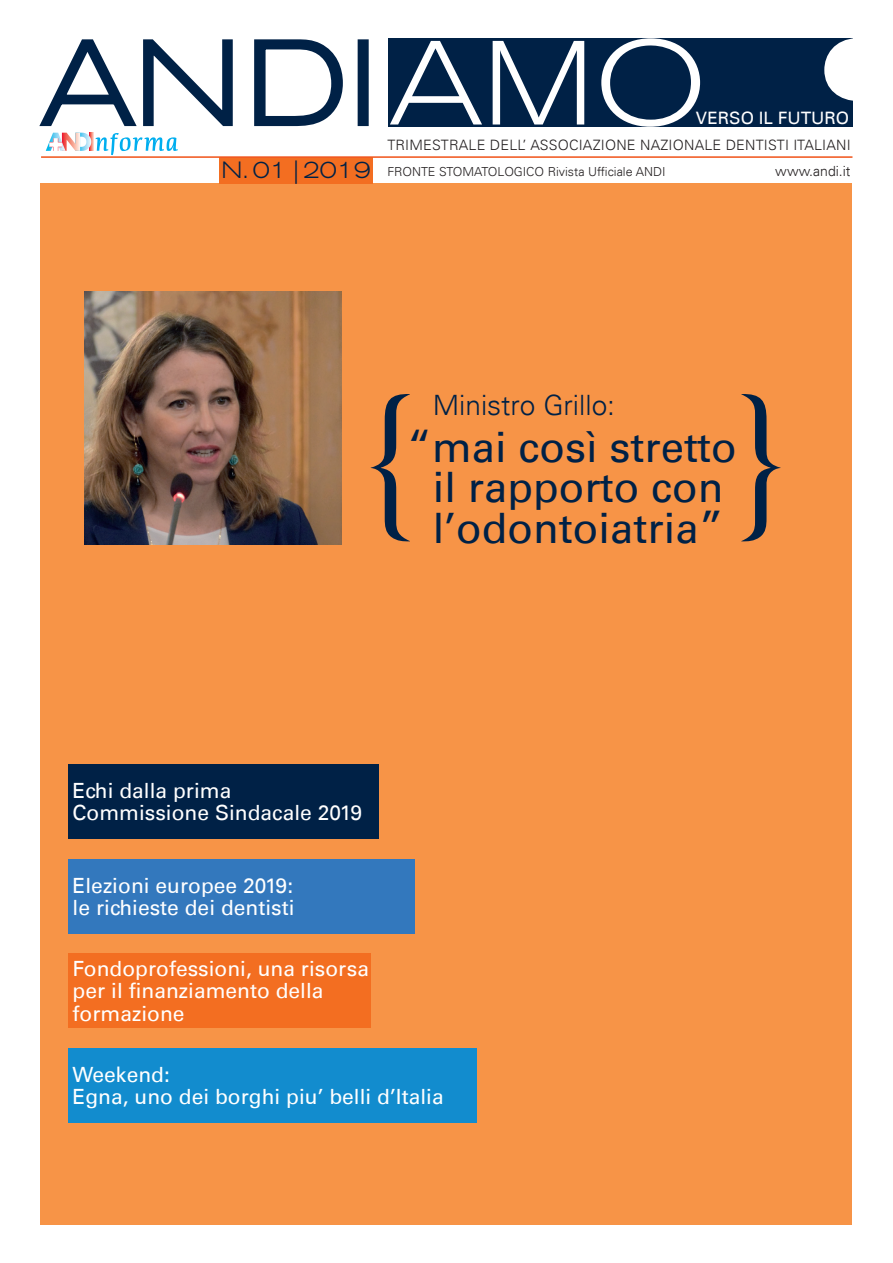
<style>
.page{position:relative;width:893px;height:1263px;background:#fff}
.page>*{position:absolute;margin:0;border:0;box-sizing:border-box;transform-origin:0 0}
.t1{font:300 condensed 171.15px "Helvetica";color:#002146}
.t2{font:300 expanded 118.35px "Akzidenz Grotesk BE";letter-spacing:.02em;color:#002146}
.t3{font:42px/40.5px "Univers LT";color:#002146;text-align:center}
.t4{font:300 28.05px "Univers LT";color:#002146}
.t5{font:21px/22.5px "Univers LT";color:#fff}
.t6{font:17.1px "Univers LT";color:#fff}
.t7{font:300 14.4px "Univers LT";letter-spacing:.015em;color:#231f20}
.t8{font:300 13.95px "Univers LT";color:#231f20}
.t9{font:300 12.45px "Univers LT";color:#231f20}
.s1{color:#fff}
.s2{font-family:"Akzidenz Grotesk BE";font-stretch:expanded;font-size:23.4px;color:#002146}
.s3{font-size:45px}
</style>
<div class="page">
<div style="left:41px;top:184px;width:811px;height:1041px;background:#f79447"></div>
<div style="left:219px;top:157px;width:154px;height:27px;background:#f36e21"></div>
<hr style="left:41px;top:156px;width:811px;height:2px;background:#f15921">
<div style="left:388px;top:38px;width:464px;height:89px;background:#002146"></div>
<svg style="left:824px;top:38px;width:29px;height:63px"></svg>
<svg style="left:254px;top:39px;width:89px;height:88px"></svg>
<div style="left:358px;top:39px;width:11px;height:87px;border:3px solid #002146"></div>
<svg style="left:39px;top:39px;width:194px;height:116px"></svg>
<img style="left:85px;top:291px;width:257px;height:253px">
<div style="left:68px;top:764px;width:310px;height:75px;background:#002146"></div>
<div style="left:68px;top:859px;width:347px;height:74px;background:#3378bd"></div>
<div style="left:68px;top:954px;width:303px;height:74px;background:#f36e21"></div>
<div style="left:68px;top:1048px;width:408px;height:75px;background:#128cce"></div>
<h2 class="t2" style="left:41px;top:16px;width:665px">ANDI<span class="s1">AMO</span></h2>
<p class="t6" style="left:696px;top:108px;width:155px">VERSO IL FUTURO</p>
<p class="t7" style="left:387px;top:136px;width:465px">TRIMESTRALE DELL’ ASSOCIAZIONE NAZIONALE DENTISTI ITALIANI</p>
<p class="t9" style="left:222px;top:164px;width:445px"><span class="s2">N. 01 | 2019</span> FRONTE STOMATOLOGICO Rivista Ufficiale ANDI</p>
<p class="t8" style="left:775px;top:162px;width:77px">www.andi.it</p>
<h1 class="t1" style="left:362px;top:364px;width:62px">{</h1>
<h3 class="t4" style="left:433px;top:388px;width:184px">Ministro Grillo:</h3>
<h3 class="t3" style="left:407px;top:427px;width:331px"><span class="s3">“</span>mai così stretto il rapporto con l’odontoiatria<span class="s3">”</span></h3>
<p class="t5" style="left:73px;top:779px;width:291px">Echi dalla prima<br>Commissione Sindacale 2019</p>
<p class="t5" style="left:73px;top:874px;width:223px">Elezioni europee 2019: le richieste dei dentisti</p>
<p class="t5" style="left:73px;top:957px;width:298px">Fondoprofessioni, una risorsa per il finanziamento della formazione</p>
<p class="t5" style="left:73px;top:1063px;width:373px">Weekend:<br>Egna, uno dei borghi piu’ belli d’Italia</p>
</div>
